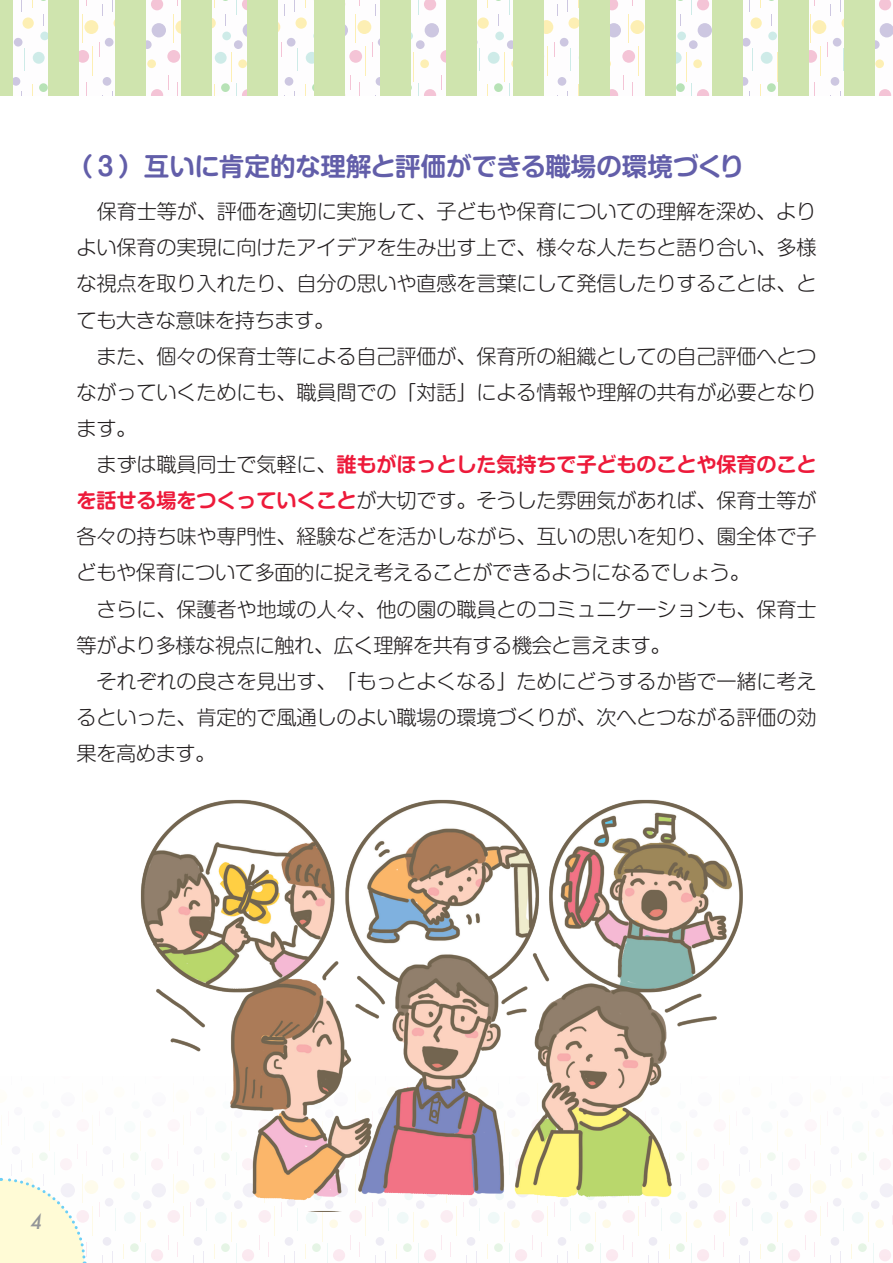
<style>
.page{position:relative;width:893px;height:1263px;background:#fff}
.page>*{position:absolute;margin:0;border:0;box-sizing:border-box;transform-origin:0 0}
.t1{font:700 25.5px "Shin M Go Pro De";color:#625ea9}
.t2{font:300 20.25px/36.2px "Shin M Go Pro";letter-spacing:-.01em;color:#231f20}
.t3{font:700 20.25px "Shin M Go Pro De";letter-spacing:-.01em;color:#ed1a3a}
.t4{font:italic 500 19.2px "Futura";color:#939598}
.s1{font-family:"Shin M Go Pro";font-weight:300;color:#231f20}
.s2{font-family:"Shin M Go Pro De";font-weight:700;color:#ed1a3a}
</style>
<div class="page">
<svg style="left:1px;top:1117px;width:891px;height:146px"></svg>
<hr style="left:892px;top:1077px;width:1px;height:186px;background:#bfbfbf">
<svg style="left:0;top:1176px;width:87px;height:87px"></svg>
<svg style="left:13px;top:0;width:879px;height:96px"></svg>
<hr style="left:892px;top:0;width:1px;height:96px;background:#bfbfbf">
<div style="left:0;top:0;width:13px;height:96px;background:#cfe4ae"></div>
<div style="left:49px;top:0;width:30px;height:96px;background:#cfe4ae"></div>
<div style="left:115px;top:0;width:30px;height:96px;background:#cfe4ae"></div>
<div style="left:181px;top:0;width:31px;height:96px;background:#cfe4ae"></div>
<div style="left:248px;top:0;width:30px;height:96px;background:#cfe4ae"></div>
<div style="left:314px;top:0;width:30px;height:96px;background:#cfe4ae"></div>
<div style="left:380px;top:0;width:31px;height:96px;background:#cfe4ae"></div>
<div style="left:447px;top:0;width:30px;height:96px;background:#cfe4ae"></div>
<div style="left:513px;top:0;width:30px;height:96px;background:#cfe4ae"></div>
<div style="left:579px;top:0;width:31px;height:96px;background:#cfe4ae"></div>
<div style="left:646px;top:0;width:30px;height:96px;background:#cfe4ae"></div>
<div style="left:712px;top:0;width:30px;height:96px;background:#cfe4ae"></div>
<div style="left:778px;top:0;width:31px;height:96px;background:#cfe4ae"></div>
<div style="left:845px;top:0;width:30px;height:96px;background:#cfe4ae"></div>
<img style="left:133px;top:799px;width:627px;height:413px">
<p class="t1" style="left:67px;top:145px;width:679px">（３）互いに肯定的な理解と評価ができる職場の環境づくり</p>
<p class="t2" style="left:77px;top:191px;width:742px">　保育士等が、評価を適切に実施して、子どもや保育についての理解を深め、よりよい保育の実現に向けたアイデアを生み出す上で、様々な人たちと語り合い、多様な視点を取り入れたり、自分の思いや直感を言葉にして発信したりすることは、とても大きな意味を持ちます。<br>　また、個々の保育士等による自己評価が、保育所の組織としての自己評価へとつながっていくためにも、職員間での「対話」による情報や理解の共有が必要となります。</p>
<p class="t3" style="left:77px;top:448px;width:742px"><span class="s1">　まずは職員同士で気軽に、</span>誰もがほっとした気持ちで子どものことや保育のこと</p>
<p class="t2" style="left:77px;top:480px;width:742px"><span class="s2">を話せる場をつくっていくこと</span>が大切です。そうした雰囲気があれば、保育士等が各々の持ち味や専門性、経験などを活かしながら、互いの思いを知り、園全体で子どもや保育について多面的に捉え考えることができるようになるでしょう。<br>　さらに、保護者や地域の人々、他の園の職員とのコミュニケーションも、保育士等がより多様な視点に触れ、広く理解を共有する機会と言えます。<br>　それぞれの良さを見出す、「もっとよくなる」ためにどうするか皆で一緒に考えるといった、肯定的で風通しのよい職場の環境づくりが、次へとつながる評価の効果を高めます。</p>
<p class="t4" style="left:30px;top:1208px;width:13px">4</p>
</div>
